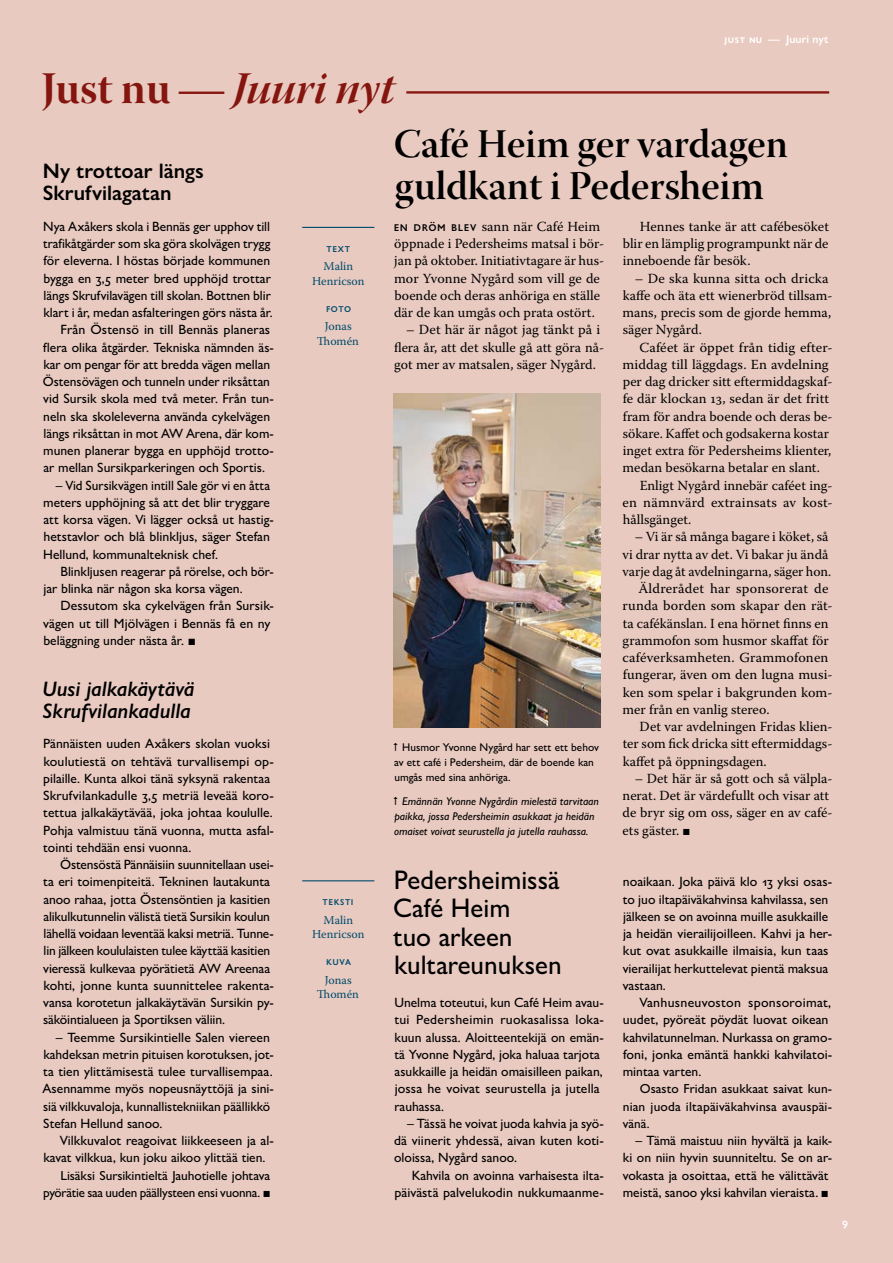
<style>
.page{position:relative;width:893px;height:1263px;background:#e8cac0}
.page>*{position:absolute;margin:0;border:0;box-sizing:border-box;transform-origin:0 0}
.Huvudrubrik{font:45px "Warnock Pro Bold It Disp";letter-spacing:-.01em;color:#85150f}
.Rubrik_2{font:40.5px/42px "Warnock Pro Semibold Disp";color:#000}
.Otsikko_2{font:500 27px/28.5px "Gill Sans Nova";color:#000}
.Juuri_nyt__otsikko{font:italic 600 21px/22.5px "Gill Sans Nova";color:#000}
.Just_nu__rubrik{font:600 21px/22.5px "Gill Sans Nova";color:#000}
.Brödtext{font:13.8px/17.2px "Warnock Pro";color:#000}
.Brödtext__första{font:13.8px/17.2px "Warnock Pro";color:#000}
.Leipäteksti{font:500 13.5px/17.2px "Gill Sans Nova";color:#000}
.Just_nu__brödtext{font:500 13.5px/17.2px "Gill Sans Nova";color:#000}
.Leipäteksti__eka_ilm{font:500 13.5px/17.2px "Gill Sans Nova";color:#000}
.Just_nu__brödtext__f{font:500 13.5px/17.2px "Gill Sans Nova";color:#000}
.Leipäteksti-2{font:500 13.2px/17.2px "Gill Sans Nova";color:#000;text-align:justify}
.Infotext{font:12px/14.4px "Warnock Pro";color:#004b6c;text-align:center}
.Infotext__rubrik{font:500 12px "Gill Sans Nova";letter-spacing:.045em;color:#004b6c}
.t1{font:italic 500 11.25px/15px "Gill Sans Nova";color:#000}
.t2{font:500 11.25px/15px "Gill Sans Nova";color:#000}
.t3{font:600 11.25px "Gill Sans Nova";letter-spacing:.025em;color:#fff}
.s1{font-family:"Warnock Pro Bold Disp"}
.s2{font-family:"Gill Sans Nova";font-weight:500;font-stretch:condensed}
.s3{font-weight:400}
.s4{font-family:"Gill Sans Nova";font-weight:500}
.s5{font-family:"Gill Sans Nova";font-size:13.2px}
.s6{font-weight:400;font-size:13.2px}
</style>
<div class="page">
<hr style="left:406px;top:91px;width:423px;height:3px;background:#85150f">
<img style="left:394px;top:393px;width:207px;height:335px">
<hr style="left:302px;top:227px;width:72px;height:1px;background:#004b6c">
<hr style="left:302px;top:880px;width:72px;height:1px;background:#004b6c">
<p class="t3" style="left:724px;top:32px;width:105px">just nu — Juuri nyt</p>
<p class="Huvudrubrik" style="left:41px;top:61px;width:355px"><span class="s1">Just nu</span> <span class="s2">—</span> Juuri nyt</p>
<p class="Just_nu__rubrik" style="left:43px;top:159px;width:163px">Ny trottoar längs<br>Skrufvilagatan</p>
<p class="Just_nu__brödtext__f" style="left:43px;top:217px;width:231px">Nya Axåkers skola i Bennäs ger upphov till trafikåtgärder som ska göra skolvägen trygg för eleverna. I höstas började kommunen bygga en 3,5 meter bred upphöjd trottar längs Skrufvilavägen till skolan. Bottnen blir klart i år, medan asfalteringen görs nästa år.</p>
<p class="Just_nu__brödtext" style="left:43px;top:321px;width:233px;text-indent:18px">Från Östensö in till Bennäs planeras flera olika åtgärder. Tekniska nämnden äs&shy;kar om pengar för att bredda vägen mellan Östensövägen och tunneln under riksåttan vid Sursik skola med två meter. Från tun&shy;neln ska skoleleverna använda cykelvägen längs riksåttan in mot AW Arena, där kom&shy;munen planerar bygga en upphöjd trotto&shy;ar mellan Sursikparkeringen och Sportis.</p>
<p class="Just_nu__brödtext" style="left:43px;top:476px;width:232px;text-indent:13px">– Vid Sursikvägen intill Sale gör vi en åtta meters upphöjning så att det blir tryggare att korsa vägen. Vi lägger också ut hastig&shy;hetstavlor och blå blinkljus, säger Stefan Hellund, kommunalteknisk chef.</p>
<p class="Just_nu__brödtext" style="left:44px;top:562px;width:232px;text-indent:17px">Blinkljusen reagerar på rörelse, och bör&shy;jar blinka när någon ska korsa vägen.</p>
<p class="Just_nu__brödtext" style="left:43px;top:597px;width:232px;text-indent:17px">Dessutom ska cykelvägen från Sursik&shy;vägen ut till Mjölvägen i Bennäs få en ny beläggning under nästa år. <span class="s3">■</span></p>
<p class="Juuri_nyt__otsikko" style="left:42px;top:677px;width:153px">Uusi jalkakäytävä<br>Skrufvilankadulla</p>
<p class="Leipäteksti__eka_ilm" style="left:43px;top:735px;width:232px">Pännäisten uuden Axåkers skolan vuoksi koulutiestä on tehtävä turvallisempi op&shy;pilaille. Kunta alkoi tänä syksynä rakentaa Skrufvilankadulle 3,5 metriä leveää koro&shy;tettua jalkakäytävää, joka johtaa koululle.<br>Pohja valmistuu tänä vuonna, mutta asfal&shy;tointi tehdään ensi vuonna.</p>
<p class="Leipäteksti" style="left:43px;top:856px;width:232px;text-indent:17px">Östensöstä Pännäisiin suunnitellaan usei&shy;ta eri toimenpiteitä. Tekninen lautakunta anoo rahaa, jotta Östensöntien ja kasitien alikulkutunnelin välistä tietä Sursikin koulun lähellä voidaan leventää kaksi metriä. Tunne&shy;lin jälkeen koululaisten tulee käyttää kasitien vieressä kulkevaa pyörätietä AW Areenaa kohti, jonne kunta suunnittelee rakenta&shy;vansa korotetun jalkakäytävän Sursikin py&shy;säköintialueen ja Sportiksen väliin.</p>
<p class="Leipäteksti" style="left:42px;top:1028px;width:233px;text-indent:14px">– Teemme Sursikintielle Salen viereen kahdeksan metrin pituisen korotuksen, jot&shy;ta tien ylittämisestä tulee turvallisempaa.<br>Asennamme myös nopeusnäyttöjä ja sini&shy;siä vilkkuvaloja, kunnallistekniikan päällikkö Stefan Hellund sanoo.</p>
<p class="Leipäteksti" style="left:43px;top:1132px;width:232px;text-indent:16px">Vilkkuvalot reagoivat liikkeeseen ja al&shy;kavat vilkkua, kun joku aikoo ylittää tien.</p>
<p class="Leipäteksti-2" style="left:43px;top:1166px;width:229px;text-align:right">Lisäksi Sursikintieltä Jauhotielle johtava pyörätie saa uuden päällysteen ensi vuonna. <span class="s3">■</span></p>
<p class="Infotext__rubrik" style="left:326px;top:240px;width:25px">text</p>
<p class="Infotext" style="left:312px;top:259px;width:54px">Malin<br>Henricson</p>
<p class="Infotext__rubrik" style="left:326px;top:300px;width:27px">foto</p>
<p class="Infotext" style="left:317px;top:319px;width:43px">Jonas<br>Thomén</p>
<p class="Infotext__rubrik" style="left:323px;top:893px;width:32px">teksti</p>
<p class="Infotext" style="left:312px;top:912px;width:54px">Malin<br>Henricson</p>
<p class="Infotext__rubrik" style="left:326px;top:954px;width:26px">kuva</p>
<p class="Infotext" style="left:317px;top:972px;width:43px">Jonas<br>Thomén</p>
<p class="Rubrik_2" style="left:394px;top:122px;width:396px">Café Heim ger vardagen guldkant i Pedersheim</p>
<p class="Brödtext__första" style="left:394px;top:217px;width:212px"><span class="s4">En dröm blev</span> sann när Café Heim öppnade i Pedersheims matsal i bör&shy;jan på oktober. Initiativtagare är hus&shy;mor Yvonne Nygård som vill ge de boende och deras anhöriga en ställe där de kan umgås och prata ostört.</p>
<p class="Brödtext" style="left:394px;top:321px;width:212px;text-align:center">– Det här är något jag tänkt på i flera år, att det skulle gå att göra nå&shy;got mer av matsalen, säger Nygård.</p>
<p class="t2" style="left:394px;top:740px;width:206px;text-indent:8px">Husmor Yvonne Nygård har sett ett behov av ett café i Pedersheim, där de boende kan umgås med sina anhöriga.</p>
<p class="t1" style="left:394px;top:793px;width:206px;text-indent:8px">Emännän Yvonne Nygårdin mielestä tarvitaan paikka, jossa Pedersheimin asukkaat ja heidän omaiset voivat seurustella ja jutella rauhassa.</p>
<p class="Otsikko_2" style="left:393px;top:865px;width:170px">Pedersheimissä<br>Café Heim<br>tuo arkeen kultareunuksen</p>
<p class="Leipäteksti__eka_ilm" style="left:394px;top:994px;width:211px">Unelma toteutui, kun Café Heim avau&shy;tui Pedersheimin ruokasalissa loka&shy;kuun alussa. Aloitteentekijä on emän&shy;tä Yvonne Nygård, joka haluaa tarjota asukkaille ja heidän omaisilleen paikan, jossa he voivat seurustella ja jutella rauhassa.</p>
<p class="Leipäteksti" style="left:394px;top:1114px;width:211px;text-align:justify;text-indent:13px">– Tässä he voivat juoda kahvia ja syö&shy;dä viinerit yhdessä, aivan kuten koti&shy;oloissa, Nygård sanoo.</p>
<p class="Leipäteksti" style="left:394px;top:1166px;width:211px;text-align:right">Kahvila on avoinna varhaisesta ilta&shy;päivästä palvelukodin nukkumaanme-</p>
<p class="Brödtext" style="left:623px;top:217px;width:208px;text-align:justify;text-indent:17px">Hennes tanke är att cafébesöket blir en lämplig programpunkt när de inneboende får besök.</p>
<p class="Brödtext" style="left:623px;top:269px;width:212px;text-indent:12px">– De ska kunna sitta och dricka kaffe och äta ett wienerbröd tillsam&shy;mans, precis som de gjorde hemma, säger Nygård.</p>
<p class="Brödtext" style="left:623px;top:338px;width:212px;text-indent:17px">Caféet är öppet från tidig efter&shy;middag till läggdags. En avdelning per dag dricker sitt eftermiddagskaf&shy;fe där klockan 13, sedan är det fritt fram för andra boende och deras be&shy;sökare. Kaffet och godsakerna kostar inget extra för Pedersheims klienter, medan besökarna betalar en slant.</p>
<p class="Brödtext" style="left:622px;top:476px;width:212px;text-align:justify;text-indent:17px">Enligt Nygård innebär caféet ing&shy;en nämnvärd extrainsats av kost&shy;hållsgänget.</p>
<p class="Brödtext" style="left:622px;top:528px;width:210px;text-indent:12px">– Vi är så många bagare i köket, så vi drar nytta av det. Vi bakar ju ändå varje dag åt avdelningarna, säger hon.</p>
<p class="Brödtext" style="left:622px;top:580px;width:212px;text-indent:16px">Äldrerådet har sponsorerat de runda borden som skapar den rät&shy;ta cafékänslan. I ena hörnet finns en grammofon som husmor skaffat för caféverksamheten. Grammofonen fungerar, även om den lugna musi&shy;ken som spelar i bakgrunden kom&shy;mer från en vanlig stereo.</p>
<p class="Brödtext" style="left:623px;top:718px;width:211px;text-align:justify;text-indent:17px">Det var avdelningen Fridas klien&shy;ter som fick dricka sitt eftermiddags&shy;kaffet på öppningsdagen.</p>
<p class="Brödtext" style="left:622px;top:769px;width:212px;text-indent:12px">– Det här är så gott och så välpla&shy;nerat. Det är värdefullt och visar att de bryr sig om oss, säger en av café&shy;ets gäster. <span class="s5">■</span></p>
<p class="Leipäteksti" style="left:623px;top:873px;width:211px">noaikaan. Joka päivä klo 13 yksi osas&shy;to juo iltapäiväkahvinsa kahvilassa, sen jälkeen se on avoinna muille asukkaille ja heidän vierailijoilleen. Kahvi ja her&shy;kut ovat asukkaille ilmaisia, kun taas vierailijat herkuttelevat pientä maksua vastaan.</p>
<p class="Leipäteksti" style="left:623px;top:994px;width:211px;text-indent:17px">Vanhusneuvoston sponsoroimat, uudet, pyöreät pöydät luovat oikean kahvilatunnelman. Nurkassa on gramo&shy;foni, jonka emäntä hankki kahvilatoi&shy;mintaa varten.</p>
<p class="Leipäteksti-2" style="left:623px;top:1080px;width:211px;text-indent:17px">Osasto Fridan asukkaat saivat kun&shy;nian juoda iltapäiväkahvinsa avauspäi&shy;vänä.</p>
<p class="Leipäteksti" style="left:623px;top:1132px;width:211px;text-indent:13px">– Tämä maistuu niin hyvältä ja kaik&shy;ki on niin hyvin suunniteltu. Se on ar&shy;vokasta ja osoittaa, että he välittävät meistä, sanoo yksi kahvilan vieraista. <span class="s6">■</span></p>
<p class="t3" style="left:842px;top:1215px;width:7px">9</p>
</div>
